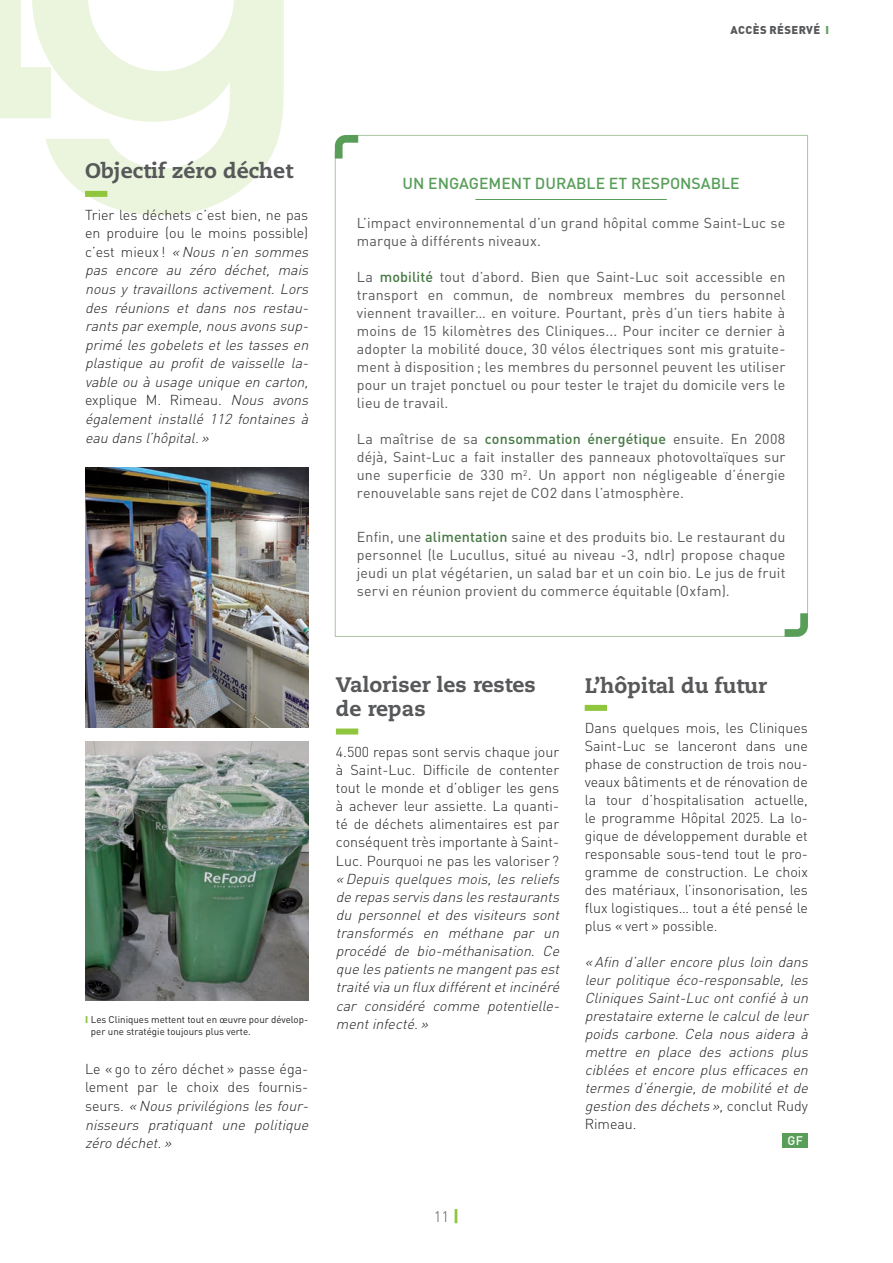
<style>
.page{position:relative;width:893px;height:1263px;background:#fff}
.page>*{position:absolute;margin:0;border:0;box-sizing:border-box;transform-origin:0 0}
.t1{font:800 21px/24.2px "Caecilia LT Std";color:#57585a}
.t2{font:500 15.75px "DIN";color:#589e59}
.t3{font:300 15px "DIN";color:#57585a}
.t4{font:italic 300 14.25px/18.6px "DIN";color:#231f20}
.t5{font:14.25px/18px "DIN";letter-spacing:.01em;color:#57585a;text-align:justify}
.t6{font:300 14.25px/18px "DIN";color:#231f20;text-align:justify}
.t7{font:500 12.3px "DIN";color:#fff}
.t8{font:900 11.25px "DIN";letter-spacing:.035em;color:#57585a}
.t9{font:9.75px/11.7px "DIN";color:#231f20}
.s1{color:#589e59}
.s2{font-style:normal}
.s3{font-weight:500;color:#467844}
.s4{font-weight:900;color:#8fc63e}
.s5{font-weight:900;font-size:16.5px;color:#8fc63e}
</style>
<div class="page">
<svg style="left:0;top:0;width:284px;height:216px;fill:#ebf4dc"></svg>
<img style="left:85px;top:741px;width:223px;height:259px">
<div style="left:85px;top:191px;width:22px;height:6px;background:#8fc63e"></div>
<div style="left:336px;top:728px;width:22px;height:6px;background:#8fc63e"></div>
<div style="left:585px;top:705px;width:22px;height:6px;background:#8fc63e"></div>
<div style="left:782px;top:1133px;width:26px;height:15px;background:#589e59"></div>
<svg style="left:334px;top:135px;width:474px;height:502px"></svg>
<svg style="left:785px;top:613px;width:23px;height:24px"></svg>
<svg style="left:335px;top:135px;width:23px;height:24px"></svg>
<img style="left:85px;top:468px;width:223px;height:259px">
<p class="t8" style="left:731px;top:22px;width:100px">ACCÈS RÉSERVÉ <span class="s1">I</span></p>
<h1 class="t1" style="left:85px;top:159px;width:210px">Objectif zéro déchet</h1>
<p class="t4" style="left:85px;top:205px;width:228px"><span class="s2">Trier les déchets c’est bien, ne pas en produire (ou le moins possible) c ’ est m i e u x !</span> « Nous n’en sommes pas encore au zéro déchet, mais nous y travaillons activement. Lors des réunions et dans nos restau&shy;rants parexemple,nous avons sup&shy;primé les gobelets et les tasses en plastique au profit de vaisselle la&shy;vable ou à usage unique en carton, <span class="s2">explique M. Rimeau.</span> Nous avons également installé 112 fontaines à eau dans l’hôpital. »</p>
<p class="t2" style="left:402px;top:173px;width:339px">UN ENGAGEMENT DURABLE ET RESPONSABLE</p>
<p class="t5" style="left:357px;top:214px;width:430px">L’impact environnemental d’un grand hôpital comme Saint-Luc se marque à différents niveaux.</p>
<p class="t5" style="left:357px;top:268px;width:430px">La <span class="s3">mobilité</span> tout d’abord. Bien que Saint-Luc soit accessible en transport en commun, de nombreux membres du personnel viennent travailler… en voiture. Pourtant, près d’un tiers habite à moins de 15 kilomètres des Cliniques... Pour inciter ce dernier à adopter la mobilité douce, 30 vélos électriques sont mis gratuite&shy;ment à disposition ; les membres du personnel peuvent les utiliser pour un trajet ponctuel ou pour tester le trajet du domicile vers le lieu de travail.</p>
<p class="t5" style="left:357px;top:430px;width:430px">La maîtrise de sa <span class="s3">consommation énergétique</span> ensuite. En 2008 déjà, Saint-Luc a fait installer des panneaux photovoltaïques sur une superficie de 330 m<sup>2</sup>. Un apport non négligeable d’énergie renouvelable sans rejet de CO2 dans l’atmosphère.</p>
<p class="t5" style="left:357px;top:528px;width:430px">Enfin, une <span class="s3">alimentation</span> saine et des produits bio. Le restaurant du personnel (le Lucullus, situé au niveau -3, ndlr) propose chaque jeudi un plat végétarien, un salad bar et un coin bio. Le jus de fruit servi en réunion provient du commerce équitable (Oxfam).</p>
<p class="t9" style="left:91px;top:1014px;width:219px;text-indent:-6px"><span class="s4">I</span> Les Cliniques mettent tout en œuvre pour dévelop&shy;per une stratégie toujours plus verte.</p>
<p class="t4" style="left:85px;top:1059px;width:228px"><span class="s2">Le « go to zéro déchet » passe éga&shy;lement par le choix des fournis&shy;s e u rs .</span> « Nous privilégions les four&shy;nisseurs pratiquant une politique zéro déchet. »</p>
<h1 class="t1" style="left:336px;top:673px;width:201px">Valoriser les restes de repas</h1>
<p class="t6" style="left:336px;top:742px;width:225px">4.500 repas sont servis chaque jour à Saint-Luc. Difficile de contenter tout le monde et d’obliger les gens à achever leur assiette. La quanti&shy;té de déchets alimentaires est par conséquent très importante à Saint-Luc. Pourquoi ne pas les valoriser ?</p>
<p class="t4" style="left:336px;top:869px;width:228px;line-height:18.1px;text-align:justify">« Depuis quelques mois, les reliefs de repas servis dans les restaurants du personnel et des visiteurs sont transformés en méthane par un procédé de bio-méthanisation. Ce que les patients ne mangentpas est traité via un fluxdifférentetincinéré car considéré comme potentielle&shy;mentinfecté. »</p>
<h1 class="t1" style="left:585px;top:673px;width:184px">L’hôpital du futur</h1>
<p class="t6" style="left:585px;top:719px;width:225px">Dans quelques mois, les Cliniques Saint-Luc se lanceront dans une phase de construction de trois nou&shy;veaux bâtiments et de rénovation de la tour d’hospitalisation actuelle, le programme Hôpital 2025. La lo&shy;gique de développement durable et responsable sous-tend tout le pro&shy;gramme de construction. Le choix des matériaux, l’insonorisation, les flux logistiques… tout a été pensé le plus « vert » possible.</p>
<p class="t4" style="left:585px;top:953px;width:228px;line-height:18px">« Afin d’aller encore plus loin dans leur politique éco-responsable, les<br>Cliniques Saint-Luc ont confié à un prestataire externe le calculde leur poids carbone. Cela nous aidera à mettre en place des actions plus ciblées et encore plus efficaces en termes d’énergie, de mobilité et de gestion des déchets »,<span class="s2">c o n c l u t R u d y<br>Rimeau.</span></p>
<p class="t7" style="left:787px;top:1133px;width:17px">GF</p>
<p class="t3" style="left:434px;top:1207px;width:27px">11 <span class="s5">|</span></p>
</div>
